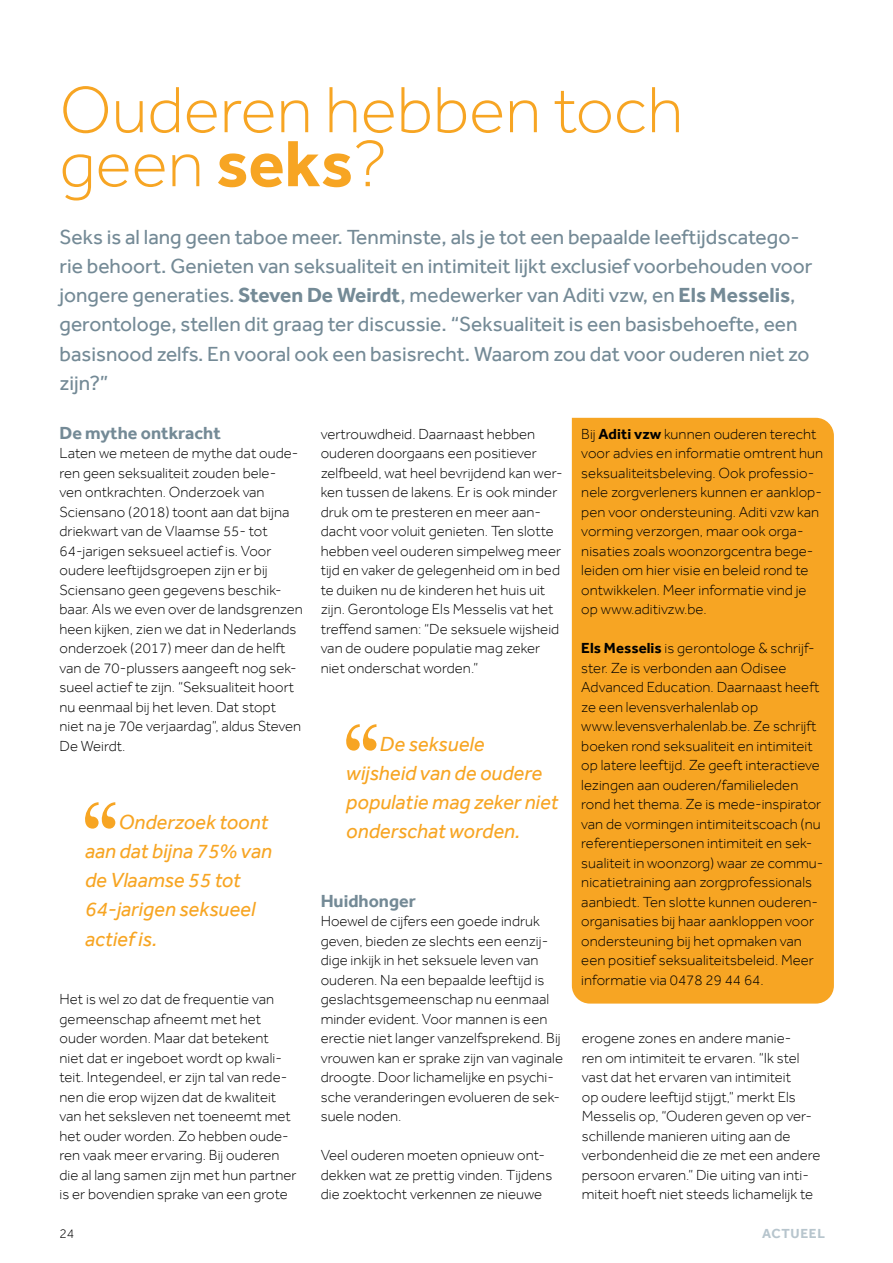
<style>
.page{position:relative;width:893px;height:1263px;background:#fff}
.page>*{position:absolute;margin:0;border:0;box-sizing:border-box;transform-origin:0 0}
.t1{font:300 67.5px/54px "Effra";color:#f7a523}
.t2{font:21px/29.2px "Effra";color:#748a96}
.t3{font:italic 21px/29.2px "Effra";color:#f7a523}
.t4{font:700 18px "Effra";color:#748a96}
.t5{font:300 15px/19.5px "Effra";letter-spacing:.005em;color:#000}
.t6{font:700 13.5px "Effra";letter-spacing:.05em;color:#b7c5cd}
.t7{font:300 13.5px "Effra";color:#000}
.s1{font-weight:700}
</style>
<div class="page">
<div style="left:572px;top:418px;width:262px;height:585px;background:#f7a523"></div>
<svg style="left:85px;top:802px;width:30px;height:27px"></svg>
<svg style="left:346px;top:724px;width:30px;height:27px"></svg>
<h1 class="t1" style="left:60px;top:82px;width:625px">Ouderen hebben toch geen <span class="s1">seks</span>?</h1>
<p class="t2" style="left:60px;top:222px;width:755px">Seks is al lang geen taboe meer. Tenminste, als je tot een bepaalde leeftijdscatego&shy;rie behoort. Genieten van seksualiteit en intimiteit lijkt exclusief voorbehouden voor jongere generaties. <span class="s1">Steven De Weirdt</span>, medewerker van Aditi vzw, en <span class="s1">Els Messelis</span>, gerontologe, stellen dit graag ter discussie. “Seksualiteit is een basisbehoefte, een basisnood zelfs. En vooral ook een basisrecht. Waarom zou dat voor ouderen niet zo zijn?”</p>
<p class="t5" style="left:581px;top:424px;width:243px">Bij <span class="s1">Aditi vzw</span> kunnen ouderen terecht voor advies en informatie omtrent hun seksualiteitsbeleving. Ook professio&shy;nele zorgverleners kunnen er aanklop&shy;pen voor ondersteuning. Aditi vzw kan vorming verzorgen, maar ook orga&shy;nisaties zoals woonzorgcentra bege&shy;leiden om hier visie en beleid rond te ontwikkelen. Meer informatie vind je op www.aditivzw.be.</p>
<p class="t5" style="left:581px;top:638px;width:244px"><span class="s1">Els Messelis</span> is gerontologe &amp; schrijf&shy;ster. Ze is verbonden aan Odisee Advanced Education. Daarnaast heeft ze een levensverhalenlab op www.levensverhalenlab.be. Ze schrijft boeken rond seksualiteit en intimiteit op latere leeftijd. Ze geeft interactieve lezingen aan ouderen/familieleden rond het thema. Ze is mede-inspirator van de vormingen intimiteitscoach (nu referentiepersonen intimiteit en sek&shy;sualiteit in woonzorg) waar ze commu&shy;nicatietraining aan zorgprofessionals aanbiedt. Ten slotte kunnen ouderen&shy;organisaties bij haar aankloppen voor ondersteuning bij het opmaken van een positief seksualiteitsbeleid. Meer informatie via 0478 29 44 64.</p>
<p class="t4" style="left:60px;top:422px;width:163px">De mythe ontkracht</p>
<p class="t5" style="left:60px;top:443px;width:245px">Laten we meteen de mythe dat oude&shy;ren geen seksualiteit zouden bele&shy;ven ontkrachten. Onderzoek van Sciensano (2018) toont aan dat bijna driekwart van de Vlaamse 55- tot 64-jarigen seksueel actief is. Voor oudere leeftijdsgroepen zijn er bij Sciensano geen gegevens beschik&shy;baar. Als we even over de landsgrenzen heen kijken, zien we dat in Nederlands onderzoek (2017) meer dan de helft van de 70-plussers aangeeft nog sek&shy;sueel actief te zijn. “Seksualiteit hoort nu eenmaal bij het leven. Dat stopt niet na je 70e verjaardag”, aldus Steven De Weirdt.</p>
<p class="t5" style="left:321px;top:424px;width:243px">vertrouwdheid. Daarnaast hebben ouderen doorgaans een positiever zelfbeeld, wat heel bevrijdend kan wer&shy;ken tussen de lakens. Er is ook minder druk om te presteren en meer aan&shy;dacht voor voluit genieten. Ten slotte hebben veel ouderen simpelweg meer tijd en vaker de gelegenheid om in bed te duiken nu de kinderen het huis uit zijn. Gerontologe Els Messelis vat het treffend samen: “De seksuele wijsheid van de oudere populatie mag zeker niet onderschat worden.”</p>
<h2 class="t3" style="left:346px;top:729px;width:214px;text-indent:34px">De seksuele wijsheid van de oudere populatie mag zeker niet onderschat worden.</h2>
<h2 class="t3" style="left:85px;top:807px;width:189px;text-indent:34px">Onderzoek toont aan dat bijna 75% van de Vlaamse 55 tot<br>64-jarigen seksueel actief is.</h2>
<p class="t4" style="left:321px;top:890px;width:97px">Huidhonger</p>
<p class="t5" style="left:321px;top:911px;width:244px">Hoewel de cijfers een goede indruk geven, bieden ze slechts een eenzij&shy;dige inkijk in het seksuele leven van ouderen. Na een bepaalde leeftijd is geslachtsgemeenschap nu eenmaal minder evident. Voor mannen is een erectie niet langer vanzelfsprekend. Bij vrouwen kan er sprake zijn van vaginale droogte. Door lichamelijke en psychi&shy;sche veranderingen evolueren de sek&shy;suele noden.</p>
<p class="t5" style="left:321px;top:1145px;width:233px">Veel ouderen moeten opnieuw ont&shy;dekken wat ze prettig vinden. Tijdens die zoektocht verkennen ze nieuwe</p>
<p class="t5" style="left:60px;top:989px;width:239px">Het is wel zo dat de frequentie van gemeenschap afneemt met het ouder worden. Maar dat betekent niet dat er ingeboet wordt op kwali&shy;teit. Integendeel, er zijn tal van rede&shy;nen die erop wijzen dat de kwaliteit van het seksleven net toeneemt met het ouder worden. Zo hebben oude&shy;ren vaak meer ervaring. Bij ouderen die al lang samen zijn met hun partner is er bovendien sprake van een grote</p>
<p class="t5" style="left:582px;top:1028px;width:240px">erogene zones en andere manie-<br>ren om intimiteit te ervaren. “Ik stel vast dat het ervaren van intimiteit<br>op oudere leeftijd stijgt,” merkt Els Messelis op, “Ouderen geven op ver&shy;schillende manieren uiting aan de verbondenheid die ze met een andere persoon ervaren.” Die uiting van inti&shy;miteit hoeft niet steeds lichamelijk te</p>
<p class="t7" style="left:60px;top:1225px;width:16px">24</p>
<p class="t6" style="left:762px;top:1225px;width:64px">ACTUEEL</p>
</div>
